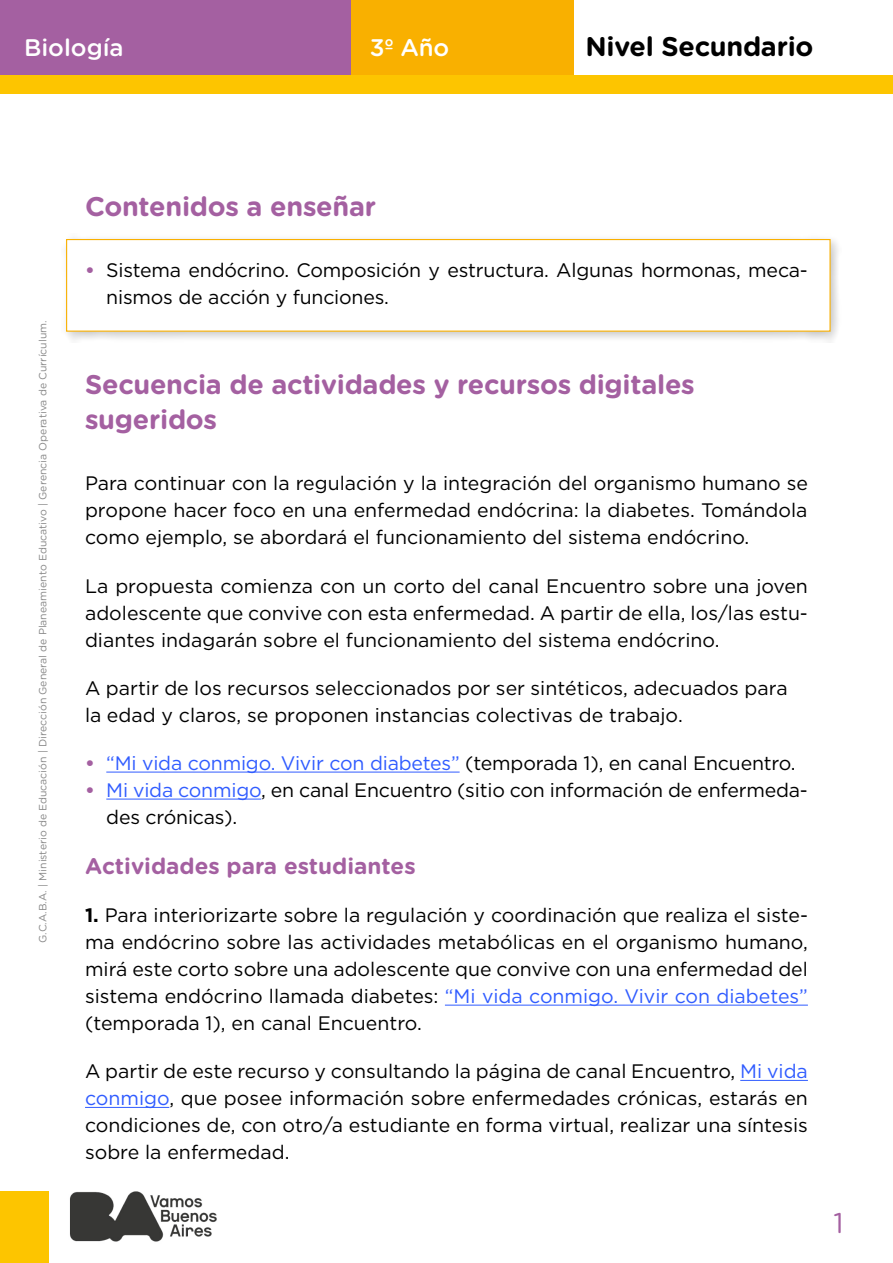
<style>
.page{position:relative;width:893px;height:1263px;background:#fff}
.page>*{position:absolute;margin:0;border:0;box-sizing:border-box;transform-origin:0 0}
.t1{font:28.5px "Gotham Rounded";color:#a460a1}
.t2{font:700 27px/34.5px "Gotham Rounded";letter-spacing:-.01em;color:#a460a1}
.t3{font:700 27px "Gotham Rounded";letter-spacing:-.01em;color:#000}
.t4{font:500 24px "Gotham Rounded";color:#fff}
.t5{font:700 22.5px "Gotham Rounded";color:#a460a1}
.t6{font:19.5px/27px "Gotham";color:#000;text-align:justify}
.t7{font:19.5px "Gotham";letter-spacing:-.01em;color:#305cff}
.t8{font:10.5px "Gotham Rounded";color:#878787}
.s1{font-weight:700;color:#a460a1}
.s2{color:#000}
.s3{color:#305cff}
.s4{font-weight:700}
</style>
<div class="page">
<div style="left:0;top:1191px;width:48px;height:72px;background:#fdc500"></div>
<div style="left:0;top:0;width:351px;height:78px;background:#a460a1"></div>
<div style="left:351px;top:0;width:223px;height:78px;background:#f9b000"></div>
<div style="left:0;top:75px;width:893px;height:19px;background:#fdc500"></div>
<div style="left:61px;top:233px;width:780px;height:109px;background:#000;opacity:.22"></div>
<div style="left:66px;top:239px;width:765px;height:93px;background:#fff;border:1px solid #f9b000"></div>
<hr style="left:106px;top:771px;width:354px;height:1px;background:#305cff">
<hr style="left:106px;top:798px;width:155px;height:1px;background:#305cff">
<hr style="left:445px;top:1005px;width:363px;height:1px;background:#305cff">
<hr style="left:740px;top:1080px;width:68px;height:1px;background:#305cff">
<hr style="left:85px;top:1107px;width:84px;height:1px;background:#305cff">
<img style="left:70px;top:1191px;width:147px;height:51px">
<p class="t4" style="left:24px;top:31px;width:101px">Biología</p>
<p class="t4" style="left:370px;top:31px;width:81px">3º Año</p>
<h2 class="t3" style="left:585px;top:27px;width:230px">Nivel Secundario</h2>
<p class="t8" style="left:36px;top:943px;width:624px;rotate:-90deg">G.C.A.B.A. | Ministerio de Educación | Dirección General de Planeamiento Educativo | Gerencia Operativa de Currículum.</p>
<h2 class="t2" style="left:85px;top:188px;width:293px">Contenidos a enseñar</h2>
<p class="t6" style="left:106px;top:256px;width:703px;text-indent:-21px"><span class="s1">•</span> Sistema endócrino. Composición y estructura. Algunas hormonas, meca&shy;nismos de acción y funciones.</p>
<h2 class="t2" style="left:85px;top:366px;width:611px">Secuencia de actividades y recursos digitales sugeridos</h2>
<p class="t6" style="left:85px;top:469px;width:724px">Para continuar con la regulación y la integración del organismo humano se propone hacer foco en una enfermedad endócrina: la diabetes. Tomándola como ejemplo, se abordará el funcionamiento del sistema endócrino.</p>
<p class="t6" style="left:85px;top:572px;width:724px">La propuesta comienza con un corto del canal Encuentro sobre una joven adolescente que convive con esta enfermedad. A partir de ella, los/las estu&shy;diantes indagarán sobre el funcionamiento del sistema endócrino.</p>
<p class="t6" style="left:85px;top:674px;width:704px">A partir de los recursos seleccionados por ser sintéticos, adecuados para la edad y claros, se proponen instancias colectivas de trabajo.</p>
<p class="t7" style="left:85px;top:751px;width:712px"><span class="s1">•</span> “Mi vida conmigo. Vivir con diabetes” <span class="s2">(temporada 1), en canal Encuentro.</span></p>
<p class="t6" style="left:106px;top:776px;width:703px;text-indent:-21px"><span class="s1">•</span> <span class="s3">Mi vida conmigo</span>, en canal Encuentro (sitio con información de enfermeda&shy;des crónicas).</p>
<p class="t5" style="left:85px;top:849px;width:332px">Actividades para estudiantes</p>
<p class="t6" style="left:85px;top:901px;width:724px"><span class="s4">1.</span> Para interiorizarte sobre la regulación y coordinación que realiza el siste&shy;ma endócrino sobre las actividades metabólicas en el organismo humano, mirá este corto sobre una adolescente que convive con una enfermedad del sistema endócrino llamada diabetes: <span class="s3">“Mi vida conmigo. Vivir con diabetes” </span>(temporada 1), en canal Encuentro.</p>
<p class="t6" style="left:85px;top:1058px;width:724px">A partir de este recurso y consultando la página de canal Encuentro, <span class="s3">Mi vida conmigo</span>, que posee información sobre enfermedades crónicas, estarás en condiciones de, con otro/a estudiante en forma virtual, realizar una síntesis sobre la enfermedad.</p>
<h1 class="t1" style="left:833px;top:1203px;width:12px">1</h1>
</div>
